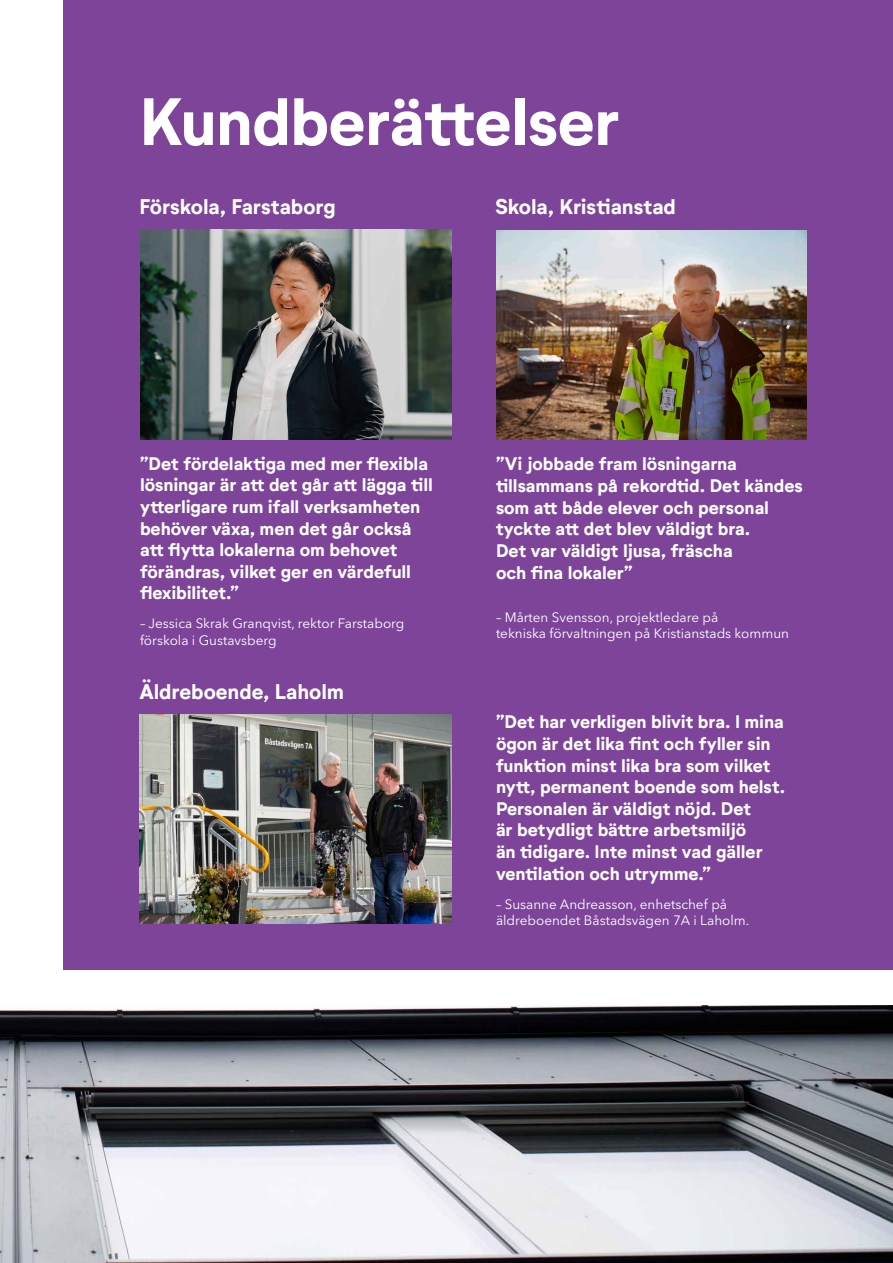
<style>
.page{position:relative;width:893px;height:1263px;background:#fff}
.page>*{position:absolute;margin:0;border:0;box-sizing:border-box;transform-origin:0 0}
.t1{font:700 66px "Neutrif Studio";letter-spacing:-.01em;color:#fff}
.t2{font:700 21px "Neutrif Studio";letter-spacing:-.005em;color:#fff}
.t3{font:700 18px/21.6px "Neutrif Studio";letter-spacing:-.005em;color:#fff}
.t4{font:13.5px/16.2px "Avenir Next LT Pro";color:#fff}
</style>
<div class="page">
<img style="left:0;top:1006px;width:893px;height:257px">
<div style="left:64px;top:0;width:829px;height:969px;background:#7d449a"></div>
<img style="left:141px;top:230px;width:310px;height:209px">
<img style="left:139px;top:714px;width:312px;height:210px">
<img style="left:496px;top:231px;width:311px;height:209px">
<p class="t1" style="left:139px;top:81px;width:481px">Kundberättelser</p>
<p class="t2" style="left:139px;top:193px;width:198px">Förskola, Farstaborg</p>
<p class="t2" style="left:495px;top:193px;width:182px">Skola, Kristianstad</p>
<p class="t3" style="left:140px;top:453px;width:294px">”Det fördelaktiga med mer flexibla lösningar är att det går att lägga till ytterligare rum ifall verksamheten behöver växa, men det går också att flytta lokalerna om behovet förändras, vilket ger en värdefull flexibilitet.”</p>
<p class="t4" style="left:140px;top:615px;width:266px">– Jessica Skrak Granqvist, rektor Farstaborg förskola i Gustavsberg</p>
<p class="t2" style="left:139px;top:678px;width:206px">Äldreboende, Laholm</p>
<p class="t3" style="left:496px;top:454px;width:243px">”Vi jobbade fram lösningarna</p>
<p class="t3" style="left:496px;top:475px;width:308px">tillsammans på rekordtid. Det kändes som att både elever och personal tyckte att det blev väldigt bra.</p>
<p class="t3" style="left:496px;top:540px;width:238px">Det var väldigt ljusa, fräscha</p>
<p class="t3" style="left:496px;top:562px;width:138px">och fina lokaler”</p>
<p class="t4" style="left:496px;top:609px;width:224px">– Mårten Svensson, projektledare på</p>
<p class="t4" style="left:496px;top:625px;width:295px">tekniska förvaltningen på Kristianstads kommun</p>
<p class="t3" style="left:496px;top:711px;width:291px">”Det har verkligen blivit bra. I mina ögon är det lika fint och fyller sin funktion minst lika bra som vilket nytt, permanent boende som helst.<br>Personalen är väldigt nöjd. Det<br>är betydligt bättre arbetsmiljö<br>än tidigare. Inte minst vad gäller ventilation och utrymme.”</p>
<p class="t4" style="left:496px;top:896px;width:255px">– Susanne Andreasson, enhetschef på äldreboendet Båstadsvägen 7A i Laholm.</p>
</div>
